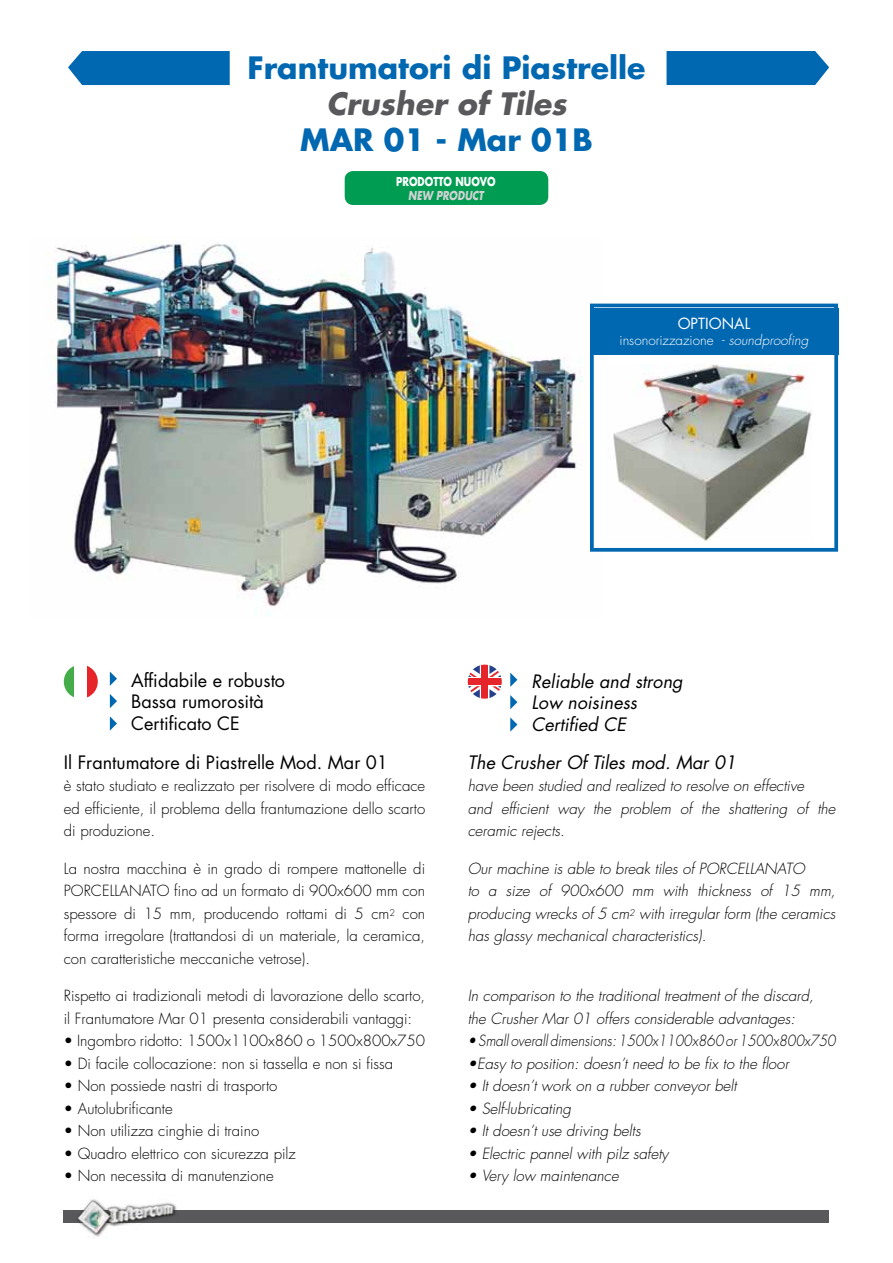
<style>
.page{position:relative;width:893px;height:1263px;background:#fff}
.page>*{position:absolute;margin:0;border:0;box-sizing:border-box;transform-origin:0 0}
.t1{font:700 30px "Futura";color:#0067b1}
.t2{font:italic 700 30px "Futura";color:#59595c}
.t3{font:18px/21.6px "Futura";color:#000}
.t4{font:italic 18px/21.6px "Futura";color:#000}
.t5{font:300 15px/22.5px "Futura";color:#000;text-align:justify}
.t6{font:italic 300 15px/22.5px "Futura";color:#000}
.t7{font:italic 300 15px "Futura";color:#000;scale:.91 1}
.t8{font:15px "Futura";color:#fff}
.t9{font:300 13.5px "Futura";color:#fff}
.t10{font:700 12px "Futura";color:#fff;scale:.8 1}
.t11{font:italic 700 12px "Futura";color:#d1d3d4;scale:.8 1}
.s1{font-style:italic}
</style>
<div class="page">
<div style="left:64px;top:1210px;width:765px;height:13px;background:#59595c"></div>
<img style="left:77px;top:1199px;width:100px;height:38px">
<img style="left:53px;top:243px;width:550px;height:372px">
<img style="left:613px;top:364px;width:199px;height:177px">
<div style="left:590px;top:308px;width:248px;height:47px;background:#0067b1"></div>
<div style="left:590px;top:304px;width:248px;height:248px;border:4px solid #0067b1"></div>
<svg style="left:110px;top:671px;width:7px;height:15px"></svg>
<svg style="left:510px;top:673px;width:7px;height:14px"></svg>
<svg style="left:110px;top:694px;width:7px;height:14px"></svg>
<svg style="left:510px;top:695px;width:7px;height:14px"></svg>
<svg style="left:110px;top:716px;width:7px;height:15px"></svg>
<svg style="left:510px;top:717px;width:7px;height:15px"></svg>
<svg style="left:88px;top:666px;width:10px;height:31px"></svg>
<svg style="left:64px;top:666px;width:10px;height:31px"></svg>
<svg style="left:468px;top:665px;width:34px;height:34px"></svg>
<div style="left:468px;top:678px;width:34px;height:7px;background:#e52529"></div>
<div style="left:482px;top:665px;width:6px;height:34px;background:#e52529"></div>
<svg style="left:468px;top:665px;width:12px;height:12px"></svg>
<svg style="left:468px;top:686px;width:12px;height:12px"></svg>
<svg style="left:489px;top:665px;width:12px;height:12px"></svg>
<svg style="left:489px;top:686px;width:13px;height:12px"></svg>
<div style="left:666px;top:51px;width:163px;height:34px;background:#0067b1"></div>
<div style="left:68px;top:51px;width:162px;height:34px;background:#0067b1"></div>
<div style="left:345px;top:171px;width:203px;height:34px;background:#009c52;border-radius:9px"></div>
<h1 class="t1" style="left:247px;top:47px;width:400px">Frantumatori di Piastrelle</h1>
<h1 class="t2" style="left:326px;top:83px;width:242px">Crusher of Tiles</h1>
<h1 class="t1" style="left:300px;top:119px;width:294px">MAR 01 - Mar 01B</h1>
<p class="t10" style="left:396px;top:173px;width:126px">PRODOTTO NUOVO</p>
<p class="t11" style="left:408px;top:187px;width:96px">NEW PRODUCT</p>
<p class="t8" style="left:678px;top:313px;width:74px">OPTIONAL</p>
<p class="t9" style="left:619px;top:332px;width:191px">insonorizzazione - <span class="s1">soundproofing</span></p>
<p class="t3" style="left:131px;top:669px;width:155px">Affidabile e robusto<br>Bassa rumorosità<br>Certificato CE</p>
<p class="t4" style="left:532px;top:670px;width:153px">Reliable and strong<br>Low noisiness<br>Certified CE</p>
<p class="t3" style="left:64px;top:751px;width:326px">Il Frantumatore di Piastrelle Mod. Mar 01</p>
<p class="t5" style="left:64px;top:775px;width:363px">è stato studiato e realizzato per risolvere di modo efficace ed efficiente, il problema della frantumazione dello scarto di produzione.</p>
<p class="t5" style="left:64px;top:857px;width:363px">La nostra macchina è in grado di rompere mattonelle di PORCELLANATO fino ad un formato di 900x600 mm con spessore di 15 mm, producendo rottami di 5 cm<sup>2</sup> con forma irregolare (trattandosi di un materiale, la ceramica, con caratteristiche meccaniche vetrose).</p>
<p class="t5" style="left:64px;top:985px;width:363px">Rispetto ai tradizionali metodi di lavorazione dello scarto, il Frantumatore Mar 01 presenta considerabili vantaggi:</p>
<p class="t5" style="left:64px;top:1030px;width:363px">• Ingombro ridotto: 1500x1100x860 o 1500x800x750</p>
<p class="t5" style="left:64px;top:1052px;width:331px">• Di facile collocazione: non si tassella e non si fissa</p>
<p class="t5" style="left:64px;top:1075px;width:215px">• Non possiede nastri di trasporto</p>
<p class="t5" style="left:64px;top:1097px;width:110px">• Autolubrificante</p>
<p class="t5" style="left:64px;top:1120px;width:197px">• Non utilizza cinghie di traino</p>
<p class="t5" style="left:64px;top:1142px;width:234px">• Quadro elettrico con sicurezza pilz</p>
<p class="t5" style="left:64px;top:1165px;width:211px">• Non necessita di manutenzione</p>
<p class="t4" style="left:468px;top:751px;width:270px">The Crusher Of Tiles mod. Mar 01</p>
<p class="t6" style="left:468px;top:775px;width:369px">have been studied and realized to resolve on effective<br>and efficient way the problem of the shattering of the ceramic rejects.</p>
<p class="t6" style="left:468px;top:857px;width:369px">Our machine is able to break tiles of PORCELLANATO<br>to a size of 900x600 mm with thickness of 15 mm, producing wrecks of 5 cm<sup>2</sup> with irregular form (the ceramics has glassy mechanical characteristics).</p>
<p class="t6" style="left:468px;top:985px;width:348px">In comparison to the traditional treatment of the discard, the Crusher Mar 01 offers considerable advantages:</p>
<p class="t7" style="left:468px;top:1031px;width:406px">• Small overall dimensions: 1500x1100x860 or 1500x800x750</p>
<p class="t6" style="left:468px;top:1052px;width:323px">•Easy to position: doesn’t need to be fix to the floor</p>
<p class="t6" style="left:468px;top:1075px;width:270px">• It doesn’t work on a rubber conveyor belt</p>
<p class="t6" style="left:468px;top:1097px;width:105px">• Self-lubricating</p>
<p class="t6" style="left:468px;top:1120px;width:174px">• It doesn’t use driving belts</p>
<p class="t6" style="left:468px;top:1142px;width:202px">• Electric pannel with pilz safety</p>
<p class="t6" style="left:468px;top:1165px;width:152px">• Very low maintenance</p>
</div>
